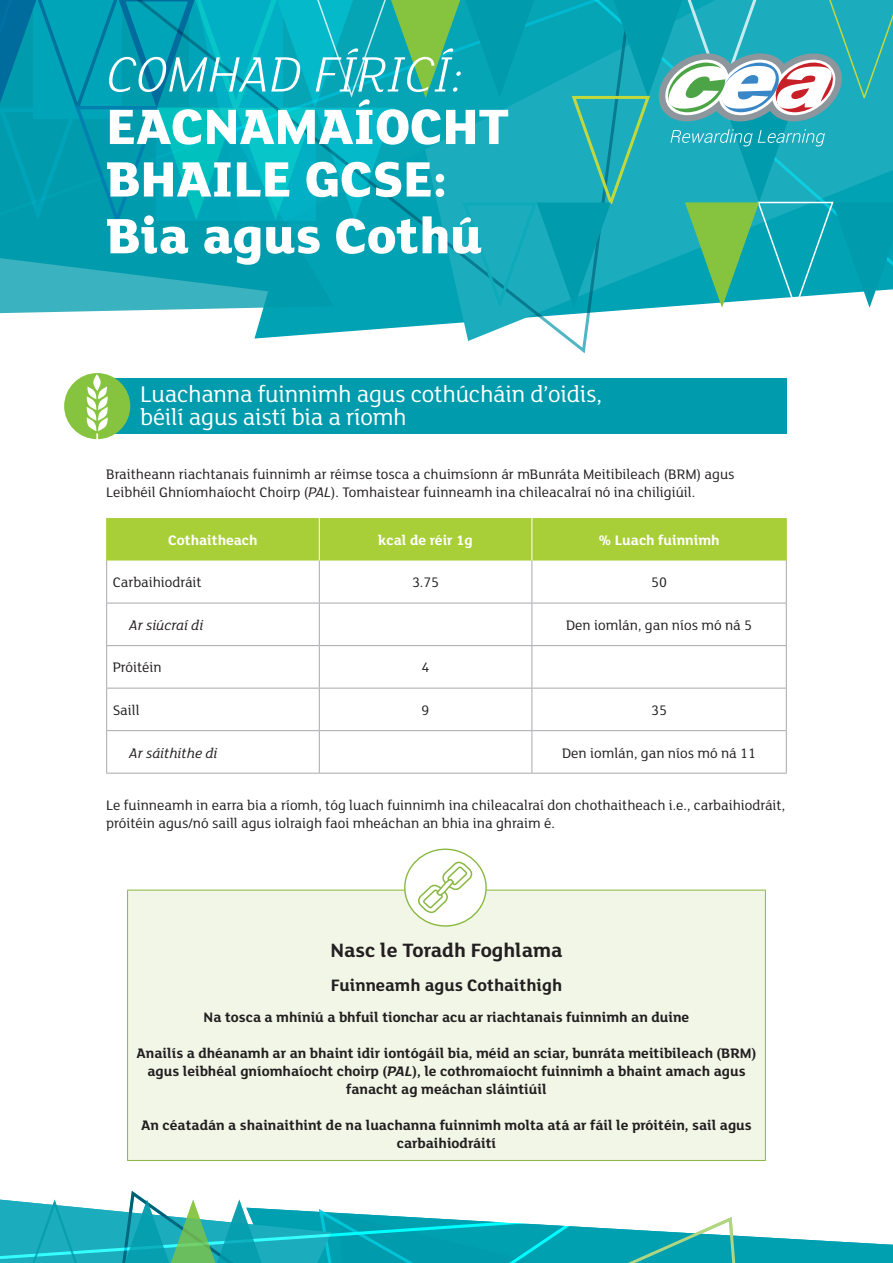
<style>
.page{position:relative;width:893px;height:1263px;background:#fff}
.page>*{position:absolute;margin:0;border:0;box-sizing:border-box;transform-origin:0 0}
.t1{font:800 54px/52.5px "FS Lola";color:#fff}
.t2{font:italic 300 54px "FS Lola";color:#fff}
.t3{font:24.75px/22.5px "FS Lola";letter-spacing:-.01em;color:#fff}
.t4{font:700 21px "FS Lola";color:#231f20}
.t5{font:700 18px "FS Lola";color:#231f20}
.Body_Text{font:15px/18px "FS Lola";color:#231f20}
.Body_Text-2{font:700 15px/18px "FS Lola";color:#231f20;text-align:center}
.Body_Text-3{font:700 15px "FS Lola";color:#fff}
._1__Body_Text{font:15px "FS Lola";color:#231f20}
._1__Body_Text-2{font:italic 15px "FS Lola";color:#231f20}
.s1{font-style:italic}
</style>
<div class="page">
<div style="left:106px;top:378px;width:681px;height:56px;background:#009bac"></div>
<div style="left:64px;top:373px;width:66px;height:66px;background:#86c43f;border-radius:50%"></div>
<svg style="left:87px;top:374px;width:21px;height:66px"></svg>
<svg style="left:0;top:312px;width:598px;height:42px"></svg>
<svg style="left:0;top:0;width:893px;height:312px;background:#1aaab5"></svg>
<div style="left:107px;top:518px;width:679px;height:42px;background:#a9cf38"></div>
<hr style="left:319px;top:518px;width:1px;height:42px;background:#fff">
<hr style="left:531px;top:518px;width:1px;height:42px;background:#fff">
<hr style="left:106px;top:603px;width:1px;height:42px;background:#a8a9ad">
<hr style="left:319px;top:603px;width:1px;height:42px;background:#a8a9ad">
<hr style="left:531px;top:603px;width:1px;height:42px;background:#a8a9ad">
<hr style="left:786px;top:603px;width:1px;height:42px;background:#a8a9ad">
<hr style="left:106px;top:645px;width:213px;height:1px;background:#a8a9ad">
<hr style="left:106px;top:646px;width:1px;height:42px;background:#a8a9ad">
<hr style="left:319px;top:645px;width:213px;height:1px;background:#a8a9ad">
<hr style="left:319px;top:646px;width:1px;height:42px;background:#a8a9ad">
<hr style="left:532px;top:645px;width:255px;height:1px;background:#a8a9ad">
<hr style="left:531px;top:646px;width:1px;height:42px;background:#a8a9ad">
<hr style="left:786px;top:646px;width:1px;height:42px;background:#a8a9ad">
<hr style="left:106px;top:688px;width:213px;height:1px;background:#a8a9ad">
<hr style="left:106px;top:688px;width:1px;height:42px;background:#a8a9ad">
<hr style="left:319px;top:688px;width:213px;height:1px;background:#a8a9ad">
<hr style="left:319px;top:688px;width:1px;height:42px;background:#a8a9ad">
<hr style="left:532px;top:688px;width:255px;height:1px;background:#a8a9ad">
<hr style="left:531px;top:688px;width:1px;height:42px;background:#a8a9ad">
<hr style="left:786px;top:688px;width:1px;height:42px;background:#a8a9ad">
<hr style="left:106px;top:730px;width:213px;height:1px;background:#a8a9ad">
<hr style="left:106px;top:731px;width:1px;height:42px;background:#a8a9ad">
<hr style="left:319px;top:730px;width:213px;height:1px;background:#a8a9ad">
<hr style="left:319px;top:731px;width:1px;height:42px;background:#a8a9ad">
<hr style="left:532px;top:730px;width:255px;height:1px;background:#a8a9ad">
<hr style="left:531px;top:731px;width:1px;height:42px;background:#a8a9ad">
<hr style="left:786px;top:731px;width:1px;height:42px;background:#a8a9ad">
<hr style="left:106px;top:773px;width:213px;height:1px;background:#a8a9ad">
<hr style="left:319px;top:773px;width:213px;height:1px;background:#a8a9ad">
<hr style="left:532px;top:773px;width:255px;height:1px;background:#a8a9ad">
<hr style="left:106px;top:560px;width:1px;height:43px;background:#a8a9ad">
<hr style="left:319px;top:560px;width:1px;height:43px;background:#a8a9ad">
<hr style="left:531px;top:560px;width:1px;height:43px;background:#a8a9ad">
<hr style="left:786px;top:560px;width:1px;height:43px;background:#a8a9ad">
<hr style="left:106px;top:603px;width:213px;height:1px;background:#a8a9ad">
<hr style="left:319px;top:603px;width:213px;height:1px;background:#a8a9ad">
<hr style="left:532px;top:603px;width:255px;height:1px;background:#a8a9ad">
<hr style="left:106px;top:518px;width:1px;height:42px;background:#a9cf38">
<hr style="left:786px;top:518px;width:1px;height:42px;background:#a9cf38">
<div style="left:128px;top:890px;width:637px;height:270px;background:#f1f6e7"></div>
<hr style="left:127px;top:890px;width:639px;height:1px;background:#89b83f">
<hr style="left:127px;top:890px;width:1px;height:270px;background:#89b83f">
<hr style="left:765px;top:890px;width:1px;height:270px;background:#89b83f">
<hr style="left:127px;top:1160px;width:639px;height:1px;background:#89b83f">
<div style="left:405px;top:849px;width:81px;height:77px;background:#fff;border-radius:50%"></div>
<div style="left:404px;top:848px;width:83px;height:79px;border:1px solid #89b83f;border-radius:50%"></div>
<svg style="left:416px;top:860px;width:58px;height:55px"></svg>
<svg style="left:0;top:1191px;width:893px;height:72px"></svg>
<p class="t2" style="left:106px;top:39px;width:359px">COMHAD FÍRICÍ:</p>
<p class="t1" style="left:106px;top:97px;width:404px">EACNAMAÍOCHT<br>BHAILE GCSE:</p>
<p class="t1" style="left:106px;top:207px;width:377px">Bia agus Cothú</p>
<h1 class="t3" style="left:140px;top:382px;width:463px">Luachanna fuinnimh agus cothúcháin d’oidis, béilí agus aistí bia a ríomh</h1>
<p class="Body_Text" style="left:106px;top:464px;width:630px">Braitheann riachtanais fuinnimh ar réimse tosca a chuimsíonn ár mBunráta Meitibileach (BRM) agus<br>Leibhéil Ghníomhaíocht Choirp (<span class="s1">PAL</span>). Tomhaistear fuinneamh ina chileacalraí nó ina chiligiúil.</p>
<p class="Body_Text-3" style="left:168px;top:530px;width:91px">Cothaitheach</p>
<p class="Body_Text-3" style="left:378px;top:530px;width:96px">kcal de réir 1g</p>
<p class="Body_Text-3" style="left:598px;top:530px;width:123px">% Luach fuinnimh</p>
<p class="_1__Body_Text" style="left:113px;top:573px;width:91px">Carbaihiodráit</p>
<p class="Body_Text" style="left:412px;top:573px;width:29px">3.75</p>
<p class="Body_Text" style="left:651px;top:573px;width:17px">50</p>
<p class="_1__Body_Text-2" style="left:129px;top:615px;width:76px">Ar siúcraí di</p>
<p class="Body_Text" style="left:566px;top:615px;width:188px">Den iomlán, gan níos mó ná 5</p>
<p class="_1__Body_Text" style="left:113px;top:658px;width:51px">Próitéin</p>
<p class="Body_Text" style="left:422px;top:658px;width:9px">4</p>
<p class="_1__Body_Text" style="left:113px;top:700px;width:28px">Saill</p>
<p class="Body_Text" style="left:422px;top:700px;width:9px">9</p>
<p class="Body_Text" style="left:651px;top:700px;width:17px">35</p>
<p class="_1__Body_Text-2" style="left:129px;top:743px;width:90px">Ar sáithithe di</p>
<p class="Body_Text" style="left:562px;top:743px;width:195px">Den iomlán, gan níos mó ná 11</p>
<p class="Body_Text" style="left:106px;top:795px;width:680px">Le fuinneamh in earra bia a ríomh, tóg luach fuinnimh ina chileacalraí don chothaitheach i.e., carbaihiodráit, próitéin agus/nó saill agus iolraigh faoi mheáchan an bhia ina ghraim é.</p>
<p class="t4" style="left:330px;top:935px;width:234px">Nasc le Toradh Foghlama</p>
<p class="t5" style="left:331px;top:973px;width:233px">Fuinneamh agus Cothaithigh</p>
<p class="Body_Text-2" style="left:204px;top:1007px;width:487px">Na tosca a mhíniú a bhfuil tionchar acu ar riachtanais fuinnimh an duine</p>
<p class="Body_Text-2" style="left:137px;top:1043px;width:621px">Anailís a dhéanamh ar an bhaint idir iontógáil bia, méid an sciar, bunráta meitibileach (BRM) agus leibhéal gníomhaíocht choirp (<span class="s1">PAL</span>), le cothromaíocht fuinnimh a bhaint amach agus fanacht ag meáchan sláintiúil</p>
<p class="Body_Text-2" style="left:141px;top:1115px;width:612px">An céatadán a shainaithint de na luachanna fuinnimh molta atá ar fáil le próitéin, sail agus carbaihiodráití</p>
</div>
